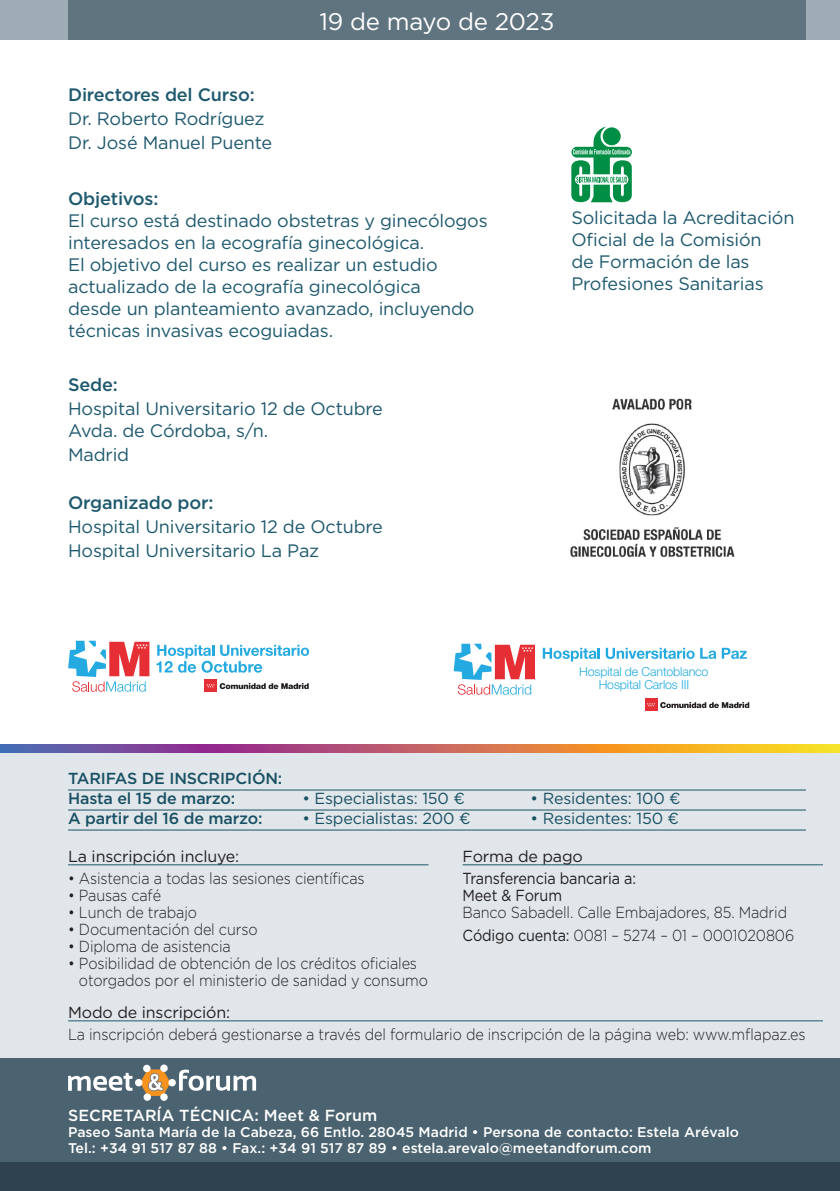
<style>
.page{position:relative;width:840px;height:1191px;background:#fff}
.page>*{position:absolute;margin:0;border:0;box-sizing:border-box;transform-origin:0 0}
.t1{font:24px "Gotham";letter-spacing:-.01em;color:#fff}
.t2{font:18px/22px "Gotham";letter-spacing:-.01em;color:#1e596e}
.t3{font:500 18px "Gotham";letter-spacing:-.01em;color:#1e596e}
.t4{font:300 16px/17px "Gotham";letter-spacing:-.01em;color:#231f20;scale:.9 1}
.t5{font:16px "Gotham";letter-spacing:-.01em;color:#1e596e}
.t6{font:500 16px/20px "Gotham";letter-spacing:-.01em;color:#1e596e}
.t7{font:16px "Gotham";letter-spacing:-.01em;color:#231f20}
.t8{font:16px "Gotham";letter-spacing:-.01em;color:#231f20;scale:.9 1}
.t9{font:500 16px "Gotham";color:#fff}
.t10{font:500 14px "Gotham";color:#fff}
.t11{font:300 12.4px/12.8px "Helvetica Neue";letter-spacing:-.01em;color:#24aae1;text-align:center}
.s1{font-weight:400}
</style>
<div class="page">
<div style="left:0;top:1057px;width:839px;height:134px;background:#4b6370"></div>
<div style="left:0;top:1162px;width:839px;height:29px;background:#2e424f"></div>
<div style="left:0;top:0;width:839px;height:40px;background:#9dacb5"></div>
<hr style="left:839px;top:0;width:1px;height:40px;background:#9dacb5">
<div style="left:68px;top:0;width:737px;height:40px;background:#607480"></div>
<div style="left:0;top:748px;width:839px;height:309px;background:#e0e6ea"></div>
<div style="left:644px;top:698px;width:13px;height:13px;background:#e62f35"></div>
<svg style="left:647px;top:702px;width:101px;height:6px"></svg>
<svg style="left:453px;top:643px;width:81px;height:51px"></svg>
<svg style="left:542px;top:648px;width:57px;height:13px"></svg>
<svg style="left:605px;top:648px;width:110px;height:11px"></svg>
<svg style="left:721px;top:648px;width:25px;height:11px"></svg>
<div style="left:204px;top:679px;width:12px;height:13px;background:#e62f35"></div>
<svg style="left:206px;top:683px;width:102px;height:6px"></svg>
<svg style="left:68px;top:640px;width:81px;height:51px"></svg>
<svg style="left:156px;top:645px;width:153px;height:27px"></svg>
<svg style="left:571px;top:126px;width:60px;height:76px"></svg>
<svg style="left:0;top:744px;width:839px;height:8px;background:#bc7561"></svg>
<hr style="left:68px;top:789px;width:737px;height:1px;background:#1e596e">
<hr style="left:68px;top:809px;width:737px;height:1px;background:#1e596e">
<hr style="left:68px;top:829px;width:737px;height:1px;background:#1e596e">
<hr style="left:68px;top:864px;width:360px;height:1px;background:#1e596e">
<hr style="left:462px;top:864px;width:360px;height:1px;background:#1e596e">
<hr style="left:68px;top:1020px;width:754px;height:1px;background:#1e596e">
<div style="left:135px;top:1079px;width:7px;height:7px;background:#fff;border-radius:50%"></div>
<svg style="left:143px;top:1064px;width:7px;height:8px"></svg>
<div style="left:160px;top:1064px;width:8px;height:8px;background:#fff;border-radius:50%"></div>
<div style="left:168px;top:1079px;width:8px;height:7px;background:#fff;border-radius:50%"></div>
<div style="left:160px;top:1093px;width:8px;height:7px;background:#fff;border-radius:50%"></div>
<div style="left:143px;top:1093px;width:8px;height:7px;background:#fff;border-radius:50%"></div>
<svg style="left:179px;top:1069px;width:77px;height:21px"></svg>
<svg style="left:140px;top:1069px;width:30px;height:27px"></svg>
<svg style="left:68px;top:1072px;width:64px;height:18px"></svg>
<img style="left:570px;top:398px;width:165px;height:160px">
<p class="t1" style="left:319px;top:8px;width:236px">19 de mayo de 2023</p>
<p class="t3" style="left:68px;top:84px;width:188px">Directores del Curso:</p>
<p class="t2" style="left:68px;top:107px;width:198px">Dr. Roberto Rodríguez</p>
<p class="t2" style="left:68px;top:131px;width:205px">Dr. José Manuel Puente</p>
<p class="t3" style="left:68px;top:188px;width:92px">Objetivos:</p>
<p class="t2" style="left:68px;top:209px;width:421px">El curso está destinado obstetras y ginecólogos interesados en la ecografía ginecológica.<br>El objetivo del curso es realizar un estudio actualizado de la ecografía ginecológica<br>desde un planteamiento avanzado, incluyendo técnicas invasivas ecoguiadas.</p>
<p class="t3" style="left:68px;top:374px;width:51px">Sede:</p>
<p class="t2" style="left:68px;top:397px;width:316px">Hospital Universitario 12 de Octubre</p>
<p class="t2" style="left:68px;top:419px;width:201px">Avda. de Córdoba, s/n.</p>
<p class="t2" style="left:68px;top:443px;width:63px">Madrid</p>
<p class="t3" style="left:68px;top:492px;width:147px">Organizado por:</p>
<p class="t2" style="left:68px;top:515px;width:316px">Hospital Universitario 12 de Octubre</p>
<p class="t2" style="left:68px;top:539px;width:252px">Hospital Universitario La Paz</p>
<p class="t2" style="left:571px;top:207px;width:224px">Solicitada la Acreditación<br>Oficial de la Comisión<br>de Formación de las<br>Profesiones Sanitarias</p>
<p class="t11" style="left:579px;top:665px;width:131px">Hospital de Cantoblanco<br>Hospital Carlos III</p>
<p class="t6" style="left:68px;top:768px;width:216px">TARIFAS DE INSCRIPCIÓN:<br>Hasta el 15 de marzo:</p>
<p class="t5" style="left:302px;top:789px;width:164px">• Especialistas: 150 ¤</p>
<p class="t5" style="left:530px;top:789px;width:152px">• Residentes: 100 ¤</p>
<p class="t6" style="left:68px;top:808px;width:196px">A partir del 16 de marzo:</p>
<p class="t5" style="left:302px;top:809px;width:170px">• Especialistas: 200 ¤</p>
<p class="t5" style="left:530px;top:809px;width:150px">• Residentes: 150 ¤</p>
<p class="t7" style="left:68px;top:847px;width:173px">La inscripción incluye:</p>
<p class="t4" style="left:68px;top:870px;width:331px">• Asistencia a todas las sesiones científicas</p>
<p class="t4" style="left:68px;top:887px;width:105px">• Pausas café</p>
<p class="t4" style="left:68px;top:904px;width:145px">• Lunch de trabajo</p>
<p class="t4" style="left:68px;top:921px;width:212px">• Documentación del curso</p>
<p class="t4" style="left:68px;top:938px;width:182px">• Diploma de asistencia</p>
<p class="t4" style="left:79px;top:955px;width:389px;text-indent:-11px">• Posibilidad de obtención de los créditos oficiales otorgados por el ministerio de sanidad y consumo</p>
<p class="t7" style="left:462px;top:847px;width:122px">Forma de pago</p>
<p class="t8" style="left:462px;top:870px;width:194px">Transferencia bancaria a:</p>
<p class="t8" style="left:462px;top:887px;width:112px">Meet &amp; Forum</p>
<p class="t4" style="left:462px;top:904px;width:362px">Banco Sabadell. Calle Embajadores, 85. Madrid</p>
<p class="t4" style="left:462px;top:926px;width:370px"><span class="s1">Código cuenta:</span> 0081 – 5274 – 01 – 0001020806</p>
<p class="t7" style="left:68px;top:1003px;width:163px">Modo de inscripción:</p>
<p class="t4" style="left:68px;top:1026px;width:820px">La inscripción deberá gestionarse a través del formulario de inscripción de la página web: www.mflapaz.es</p>
<p class="t9" style="left:68px;top:1106px;width:311px">SECRETARÍA TÉCNICA: Meet &amp; Forum</p>
<p class="t10" style="left:68px;top:1124px;width:672px">Paseo Santa María de la Cabeza, 66 Entlo. 28045 Madrid • Persona de contacto: Estela Arévalo</p>
<p class="t10" style="left:68px;top:1140px;width:584px">Tel.: +34 91 517 87 88 • Fax.: +34 91 517 87 89 • estela.arevalo@meetandforum.com</p>
</div>
